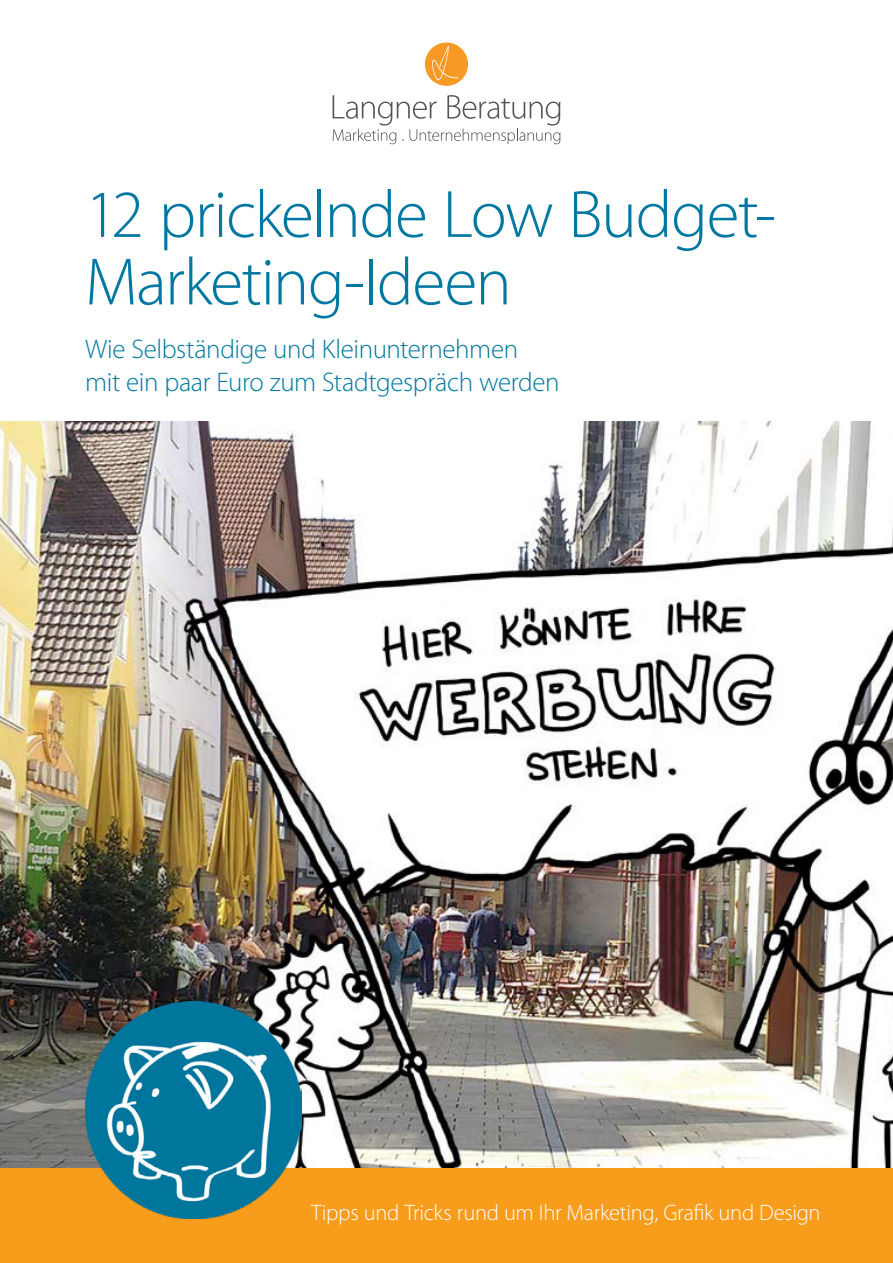
<style>
.page{position:relative;width:893px;height:1263px;background:#fff}
.page>*{position:absolute;margin:0;border:0;box-sizing:border-box;transform-origin:0 0}
.t1{font:300 67.5px/67.5px "Myriad Pro";letter-spacing:-.02em;color:#0078a1}
.t2{font:300 27px/33px "Myriad Pro";letter-spacing:-.015em;color:#0078a1}
.t3{font:300 22.5px "Myriad Pro";letter-spacing:-.015em;color:#fff}
</style>
<div class="page">
<div style="left:0;top:1167px;width:893px;height:96px;background:#f89c1c"></div>
<img style="left:0;top:421px;width:893px;height:746px">
<div style="left:425px;top:43px;width:43px;height:43px;background:#f79924;border-radius:50%"></div>
<svg style="left:432px;top:46px;width:26px;height:34px"></svg>
<svg style="left:333px;top:95px;width:227px;height:49px"></svg>
<img style="left:85px;top:1002px;width:217px;height:217px">
<h1 class="t1" style="left:85px;top:180px;width:692px">12 prickelnde Low Budget-<br>Marketing-Ideen</h1>
<p class="t2" style="left:85px;top:333px;width:476px">Wie Selbständige und Kleinunternehmen mit ein paar Euro zum Stadtgespräch werden</p>
<p class="t3" style="left:311px;top:1199px;width:511px">Tipps und Tricks rund um Ihr Marketing, Grafik und Design</p>
</div>
